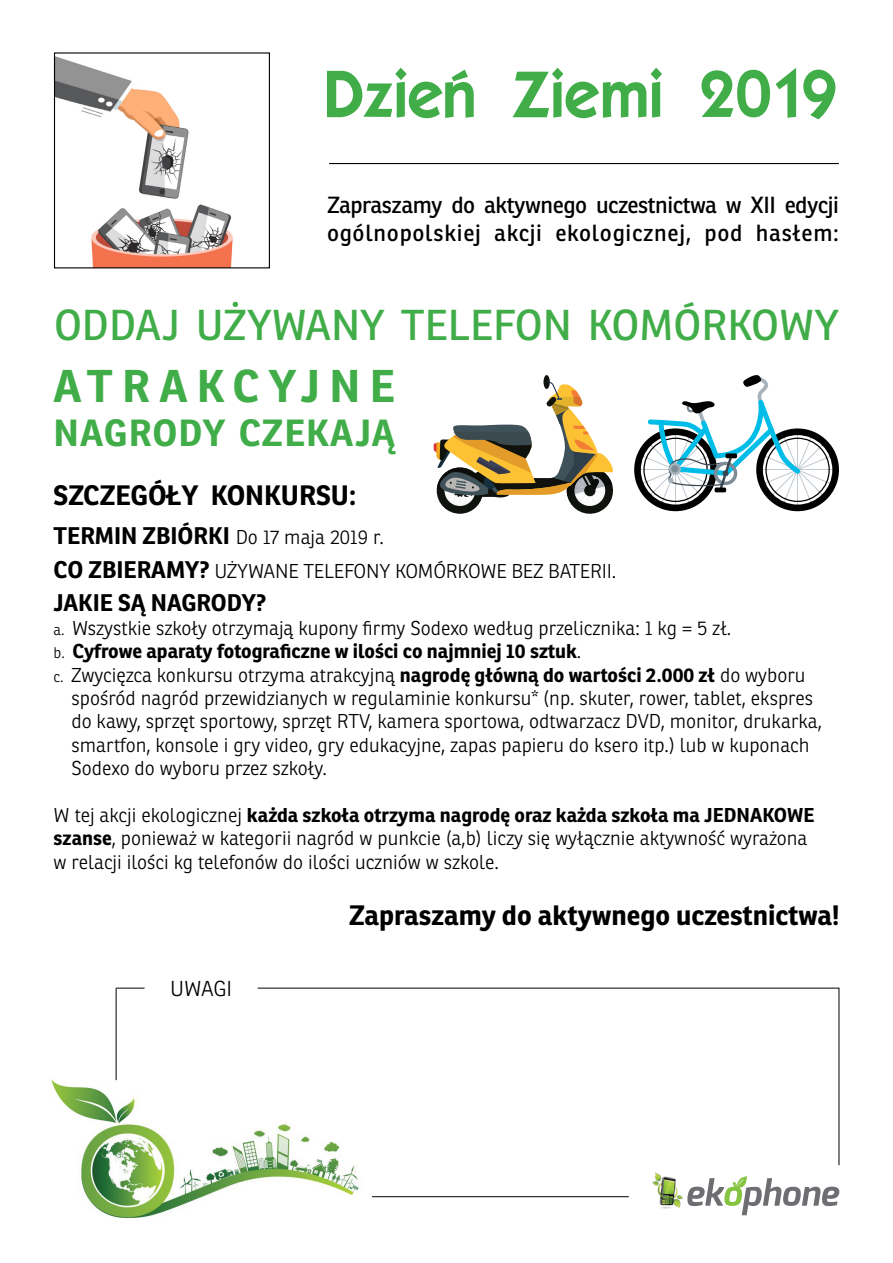
<style>
.page{position:relative;width:893px;height:1263px;background:#fff}
.page>*{position:absolute;margin:0;border:0;box-sizing:border-box;transform-origin:0 0}
.t1{font:64.05px "Elegance";letter-spacing:.02em;color:#41ad49}
.t2{font:700 44.7px "Ronnia";letter-spacing:.21em;color:#41ad49}
.t3{font:42px "Ronnia";color:#41ad49}
.t4{font:700 36.75px "Ronnia";letter-spacing:.03em;color:#41ad49}
.t5{font:700 27.3px "Ronnia";color:#000}
.t6{font:700 23.4px "Ronnia";color:#000}
.t7{font:22.65px/27.3px "Ronnia";letter-spacing:-.02em;color:#000}
.t8{font:300 21px "Ronnia";letter-spacing:-.005em;color:#000}
.t9{font:300 19.5px/23.4px "Ronnia";color:#000}
.t10{font:700 19.5px "Ronnia";color:#000}
.s1{font-weight:700;font-size:23.4px}
.s2{font-size:15px}
.s3{font-weight:300;font-size:15px}
.s4{font-weight:300}
.s5{font-weight:700}
</style>
<div class="page">
<img style="left:51px;top:1077px;width:308px;height:140px">
<img style="left:56px;top:56px;width:177px;height:210px">
<div style="left:54px;top:52px;width:216px;height:216px;border:1px solid #000"></div>
<hr style="left:329px;top:163px;width:510px;height:1px;background:#000">
<hr style="left:258px;top:988px;width:581px;height:1px;background:#000">
<svg style="left:117px;top:988px;width:28px;height:1px"></svg>
<hr style="left:372px;top:1196px;width:257px;height:1px;background:#000">
<hr style="left:839px;top:988px;width:1px;height:177px;background:#000">
<hr style="left:116px;top:988px;width:1px;height:92px;background:#000">
<svg style="left:687px;top:1176px;width:153px;height:39px"></svg>
<img style="left:653px;top:1172px;width:30px;height:36px">
<div style="left:543px;top:375px;width:7px;height:14px;background:#0f120d;border-radius:50%"></div>
<svg style="left:434px;top:381px;width:179px;height:133px"></svg>
<svg style="left:634px;top:375px;width:205px;height:136px"></svg>
<p class="t1" style="left:327px;top:54px;width:511px">Dzień Ziemi 2019</p>
<p class="t7" style="left:327px;top:192px;width:513px">Zapraszamy do aktywnego uczestnictwa w XII edycji ogólnopolskiej akcji ekologicznej, pod hasłem:</p>
<p class="t3" style="left:54px;top:298px;width:786px">ODDAJ UŻYWANY TELEFON KOMÓRKOWY</p>
<p class="t2" style="left:54px;top:358px;width:343px">ATRAKCYJNE</p>
<p class="t4" style="left:54px;top:410px;width:343px">NAGRODY CZEKAJĄ</p>
<p class="t5" style="left:54px;top:478px;width:305px">SZCZEGÓŁY KONKURSU:</p>
<p class="t9" style="left:54px;top:525px;width:332px"><span class="s1">TERMIN ZBIÓRKI</span> Do 17 maja 2019 r.</p>
<p class="t9" style="left:54px;top:559px;width:564px"><span class="s1">CO ZBIERAMY?</span> UŻYWANE TELEFONY KOMÓRKOWE BEZ BATERII.</p>
<p class="t6" style="left:54px;top:588px;width:214px">JAKIE SĄ NAGRODY?</p>
<p class="t9" style="left:54px;top:616px;width:679px"><span class="s2">a.</span> Wszystkie szkoły otrzymają kupony firmy Sodexo według przelicznika: 1 kg = 5 zł.</p>
<p class="t10" style="left:54px;top:639px;width:529px"><span class="s3">b.</span> Cyfrowe aparaty fotograficzne w ilości co najmniej 10 sztuk<span class="s4">.</span></p>
<p class="t9" style="left:71px;top:663px;width:752px;text-indent:-18px"><span class="s2">c.</span> Zwycięzca konkursu otrzyma atrakcyjną <span class="s5">nagrodę główną do wartości 2.000 zł</span> do wyboru spośród nagród przewidzianych w regulaminie konkursu* (np. skuter, rower, tablet, ekspres do kawy, sprzęt sportowy, sprzęt RTV, kamera sportowa, odtwarzacz DVD, monitor, drukarka, smartfon, konsole i gry video, gry edukacyjne, zapas papieru do ksero itp.) lub w kuponach Sodexo do wyboru przez szkoły.</p>
<p class="t9" style="left:54px;top:803px;width:762px">W tej akcji ekologicznej <span class="s5">każda szkoła otrzyma nagrodę oraz każda szkoła ma JEDNAKOWE szanse</span>, ponieważ w kategorii nagród w punkcie (a,b) liczy się wyłącznie aktywność wyrażona w relacji ilości kg telefonów do ilości uczniów w szkole.</p>
<p class="t5" style="left:349px;top:898px;width:492px">Zapraszamy do aktywnego uczestnictwa!</p>
<p class="t8" style="left:170px;top:976px;width:63px">UWAGI</p>
</div>
